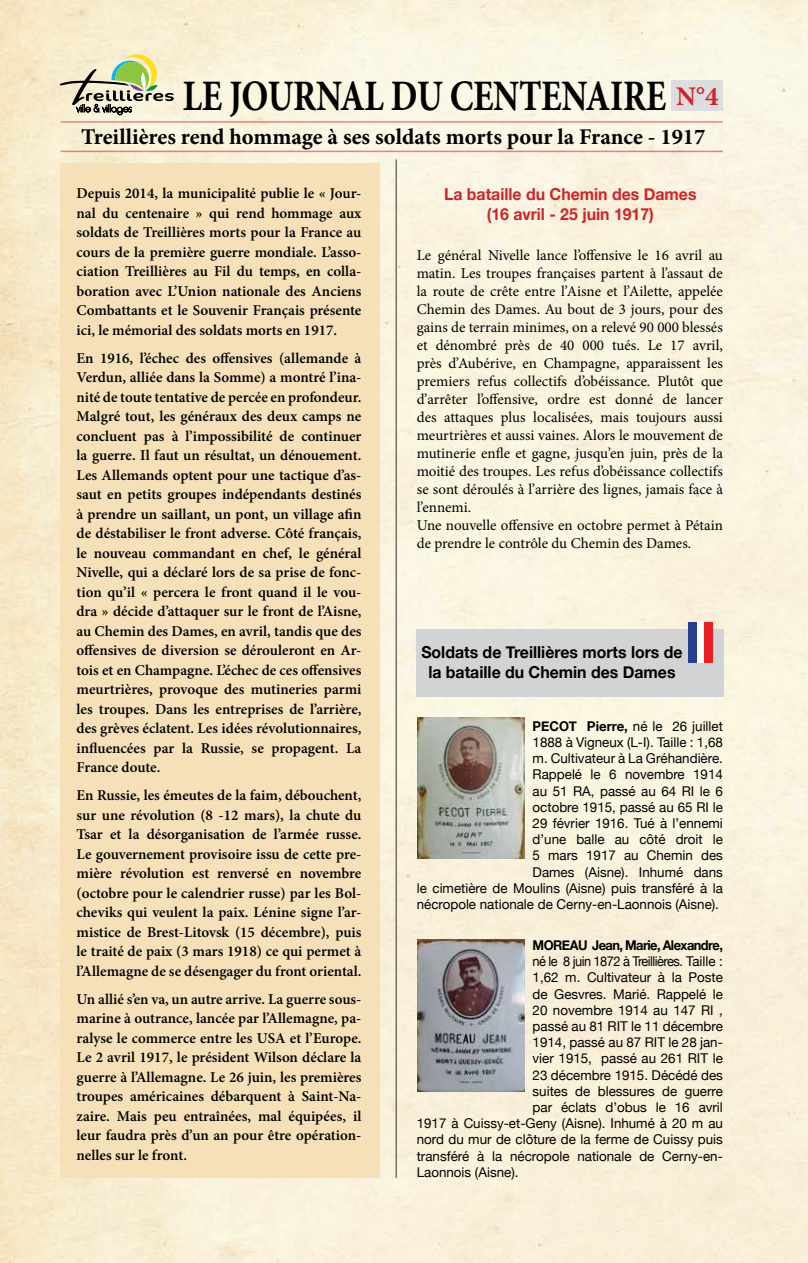
<style>
.page{position:relative;width:808px;height:1263px;background:#fff}
.page>*{position:absolute;margin:0;border:0;box-sizing:border-box;transform-origin:0 0}
.t1{font:700 43.5px "Minion Pro";letter-spacing:-.01em;color:#000;scale:.81 1}
.t2{font:700 27px "Minion Pro";color:#d2232a}
.t3{font:700 22.5px "Minion Pro";color:#000}
.t4{font:700 16.5px/19.8px "Helvetica Neue";color:#000;text-align:center;scale:.96 1}
.t5{font:700 16.5px/19.8px "Helvetica Neue";color:#d2232a;text-align:center;scale:.96 1}
.t6{font:600 15px/19.5px "Minion Pro";color:#000;text-align:justify}
.t7{font:15px/18px "Minion Pro";color:#000}
.t8{font:13.5px/16.2px "Helvetica Neue";color:#000;text-align:right}
.t9{font:13.5px "Helvetica Neue";letter-spacing:-.04em;color:#000;scale:.95 1}
.t10{font:700 13.5px "Helvetica Neue";letter-spacing:-.04em;color:#000;scale:.95 1}
.s1{font-weight:700}
</style>
<div class="page">
<img style="left:0;top:0;width:808px;height:1263px">
<div style="left:61px;top:163px;width:319px;height:1015px;background:#f5e0b8"></div>
<hr style="left:395px;top:159px;width:2px;height:1019px;background:#000">
<div style="left:417px;top:629px;width:307px;height:67px;background:#d1d3d4"></div>
<div style="left:688px;top:622px;width:9px;height:40px;background:#25408f"></div>
<div style="left:697px;top:622px;width:9px;height:40px;background:#fff"></div>
<div style="left:705px;top:622px;width:8px;height:40px;background:#ed1d24"></div>
<hr style="left:61px;top:151px;width:662px;height:1px;background:#d2232a">
<hr style="left:61px;top:121px;width:662px;height:2px;background:#d2232a">
<div style="left:672px;top:80px;width:51px;height:31px;background:#dcddde"></div>
<svg style="left:58px;top:53px;width:116px;height:62px;background:#cacaa6"></svg>
<img style="left:418px;top:940px;width:106px;height:152px">
<img style="left:417px;top:718px;width:107px;height:140px">
<h1 class="t1" style="left:183px;top:66px;width:598px">LE JOURNAL DU CENTENAIRE</h1>
<h2 class="t2" style="left:676px;top:77px;width:44px">N°4</h2>
<h3 class="t3" style="left:81px;top:121px;width:626px">Treillières rend hommage à ses soldats morts pour la France - 1917</h3>
<p class="t6" style="left:77px;top:183px;width:286px">Depuis 2014, la municipalité publie le « Jour&shy;nal du centenaire » qui rend hommage aux soldats de Treillières morts pour la France au cours de la première guerre mondiale. L’asso&shy;ciation Treillières au Fil du temps, en colla&shy;boration avec L’Union nationale des Anciens Combattants et le Souvenir Français présente ici, le mémorial des soldats morts en 1917.</p>
<p class="t6" style="left:77px;top:348px;width:286px">En 1916, l’échec des offensives (allemande à Verdun, alliée dans la Somme) a montré l’ina&shy;nité de toute tentative de percée en profondeur.<br>Malgré tout, les généraux des deux camps ne concluent pas à l’impossibilité de continuer la guerre. Il faut un résultat, un dénouement.<br>Les Allemands optent pour une tactique d’as&shy;saut en petits groupes indépendants destinés à prendre un saillant, un pont, un village afin de déstabiliser le front adverse. Côté français, le nouveau commandant en chef, le général Nivelle, qui a déclaré lors de sa prise de fonc&shy;tion qu’il « percera le front quand il le vou&shy;dra » décide d’attaquer sur le front de l’Aisne, au Chemin des Dames, en avril, tandis que des offensives de diversion se dérouleront en Ar&shy;tois et en Champagne. L’échec de ces offensives meurtrières, provoque des mutineries parmi les troupes. Dans les entreprises de l’arrière, des grèves éclatent. Les idées révolutionnaires, influencées par la Russie, se propagent. La France doute.</p>
<p class="t6" style="left:77px;top:785px;width:286px">En Russie, les émeutes de la faim, débouchent, sur une révolution (8 -12 mars), la chute du Tsar et la désorganisation de l’armée russe.<br>Le gouvernement provisoire issu de cette pre&shy;mière révolution est renversé en novembre (octobre pour le calendrier russe) par les Bol&shy;cheviks qui veulent la paix. Lénine signe l’ar&shy;mistice de Brest-Litovsk (15 décembre), puis le traité de paix (3 mars 1918) ce qui permet à l’Allemagne de se désengager du front oriental.</p>
<p class="t6" style="left:77px;top:989px;width:286px">Un allié s’en va, un autre arrive. La guerre sous&shy;marine à outrance, lancée par l’Allemagne, pa&shy;ralyse le commerce entre les USA et l’Europe.<br>Le 2 avril 1917, le président Wilson déclare la guerre à l’Allemagne. Le 26 juin, les premières troupes américaines débarquent à Saint-Na&shy;zaire. Mais peu entraînées, mal équipées, il leur faudra près d’un an pour être opération&shy;nelles sur le front.</p>
<p class="t5" style="left:444px;top:184px;width:264px">La bataille du Chemin des Dames (16 avril - 25 juin 1917)</p>
<p class="t7" style="left:417px;top:246px;width:308px">Le général Nivelle lance l’offensive le 16 avril au matin. Les troupes françaises partent à l’assaut de la route de crête entre l’Aisne et l’Ailette, appelée Chemin des Dames. Au bout de 3 jours, pour des gains de terrain minimes, on a relevé 90 000 blessés et dénombré près de 40 000 tués. Le 17 avril, près d’Aubérive, en Champagne, apparaissent les premiers refus collectifs d’obéissance. Plutôt que d’arrêter l’offensive, ordre est donné de lancer des attaques plus localisées, mais toujours aussi meurtrières et aussi vaines. Alors le mouvement de mutinerie enfle et gagne, jusqu’en juin, près de la moitié des troupes. Les refus d’obéissance collectifs se sont déroulés à l’arrière des lignes, jamais face à l’ennemi.<br>Une nouvelle offensive en octobre permet à Pétain de prendre le contrôle du Chemin des Dames.</p>
<p class="t4" style="left:421px;top:641px;width:274px">Soldats de Treillières morts lors de la bataille du Chemin des Dames</p>
<p class="t8" style="left:417px;top:718px;width:308px"><span class="s1">PECOT Pierre,</span> né le 26 juillet<br>1888 à Vigneux (L-I). Taille : 1,68<br>m. Cultivateur à La Gréhandière.<br>Rappelé le 6 novembre 1914<br>au 51 RA, passé au 64 RI le 6<br>octobre 1915, passé au 65 RI le<br>29 février 1916. Tué à l’ennemi<br>d’une balle au côté droit le<br>5 mars 1917 au Chemin des<br>Dames (Aisne). Inhumé dans<br>le cimetière de Moulins (Aisne) puis transféré à la nécropole nationale de Cerny-en-Laonnois (Aisne).</p>
<p class="t10" style="left:533px;top:937px;width:202px">MOREAU Jean, Marie, Alexandre,</p>
<p class="t9" style="left:533px;top:953px;width:202px">né le 8 juin 1872 à Treillières. Taille :</p>
<p class="t8" style="left:533px;top:969px;width:192px">1,62 m. Cultivateur à la Poste</p>
<p class="t8" style="left:533px;top:985px;width:192px">de Gesvres. Marié. Rappelé le</p>
<p class="t8" style="left:533px;top:1002px;width:192px">20 novembre 1914 au 147 RI ,</p>
<p class="t8" style="left:533px;top:1018px;width:192px">passé au 81 RIT le 11 décembre</p>
<p class="t8" style="left:533px;top:1034px;width:192px">1914, passé au 87 RIT le 28 jan-</p>
<p class="t8" style="left:533px;top:1050px;width:192px">vier 1915, passé au 261 RIT le</p>
<p class="t8" style="left:533px;top:1066px;width:192px">23 décembre 1915. Décédé des</p>
<p class="t8" style="left:533px;top:1083px;width:192px">suites de blessures de guerre</p>
<p class="t8" style="left:533px;top:1099px;width:192px">par éclats d’obus le 16 avril</p>
<p class="t8" style="left:417px;top:1115px;width:308px">1917 à Cuissy-et-Geny (Aisne). Inhumé à 20 m au</p>
<p class="t8" style="left:417px;top:1131px;width:308px">nord du mur de clôture de la ferme de Cuissy puis</p>
<p class="t8" style="left:417px;top:1147px;width:308px">transféré à la nécropole nationale de Cerny-en-</p>
<p class="t8" style="left:417px;top:1164px;width:103px">Laonnois (Aisne).</p>
</div>
